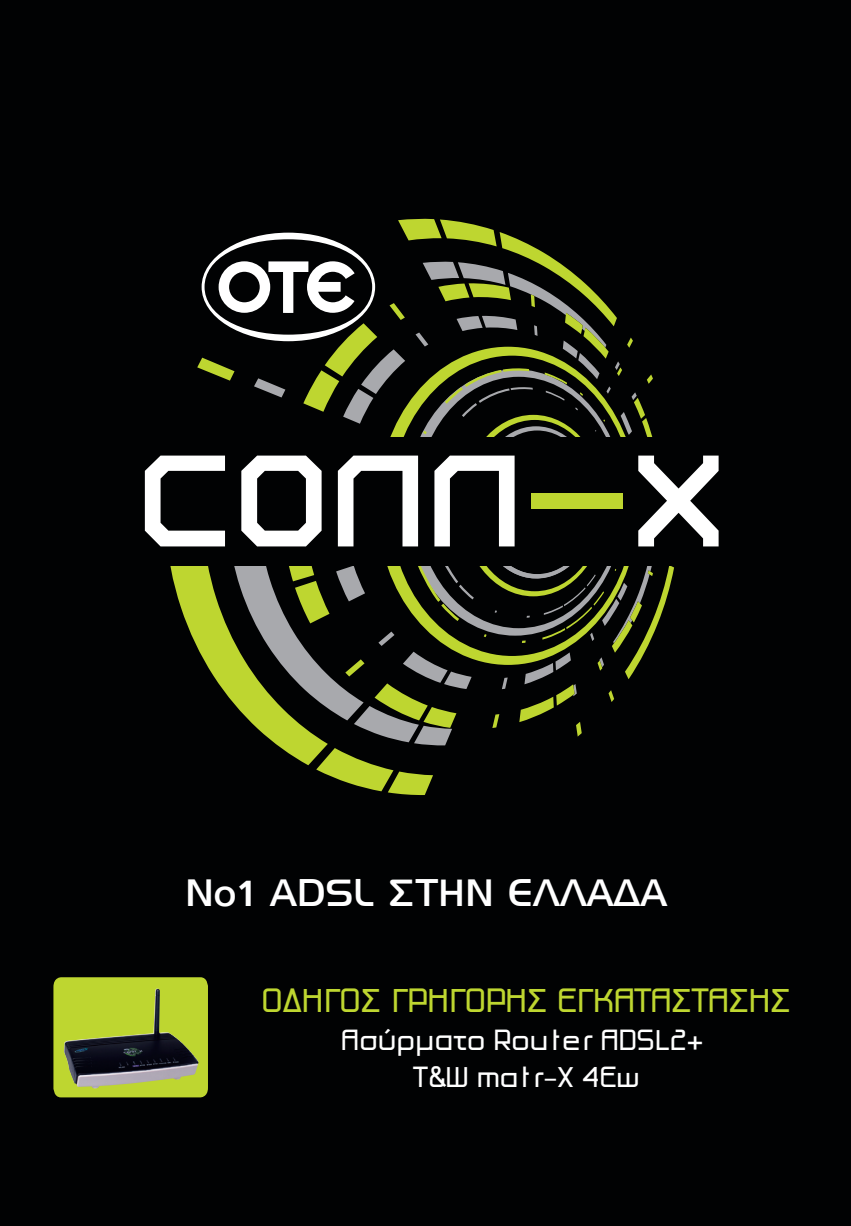
<style>
.page{position:relative;width:851px;height:1226px;background:#fff}
.page>*{position:absolute;margin:0;border:0;box-sizing:border-box;transform-origin:0 0}
.t1{font:500 36px "PF Haus Square";color:#bed630}
.t2{font:36px "PF Handel";color:#fff}
.t3{font:500 31px/37.2px "PF Haus Square";color:#fff;text-align:center}
.s1{font-family:"PF Catalog";font-weight:700}
</style>
<div class="page">
<div style="left:0;top:0;width:850px;height:1226px;background:#010203"></div>
<div style="left:53px;top:977px;width:155px;height:120px;background:#bed630"></div>
<img style="left:64px;top:989px;width:135px;height:100px">
<svg style="left:165px;top:219px;width:513px;height:576px;background:#282d17"></svg>
<div style="left:122px;top:438px;width:609px;height:128px;background:#010203"></div>
<div style="left:531px;top:493px;width:91px;height:16px;background:#bed630"></div>
<svg style="left:145px;top:456px;width:80px;height:90px"></svg>
<svg style="left:241px;top:456px;width:80px;height:90px"></svg>
<svg style="left:338px;top:456px;width:80px;height:90px"></svg>
<svg style="left:434px;top:415px;width:171px;height:181px"></svg>
<svg style="left:638px;top:456px;width:80px;height:90px"></svg>
<svg style="left:201px;top:233px;width:174px;height:108px"></svg>
<p class="t2" style="left:185px;top:870px;width:483px">No<span class="s1">1</span> ADSL ΣΤΗΝ ΕΛΛΑΔΑ</p>
<p class="t1" style="left:261px;top:982px;width:531px">ΟΔΗΓΟΣ ΓΡΗΓΟΡΗΣ ΕΓΚΑΤΑΣΤΑΣΗΣ</p>
<p class="t3" style="left:341px;top:1021px;width:363px">Ασύρµατο Router ADSL2+<br>T&amp;W matr-X 4Ew</p>
</div>
